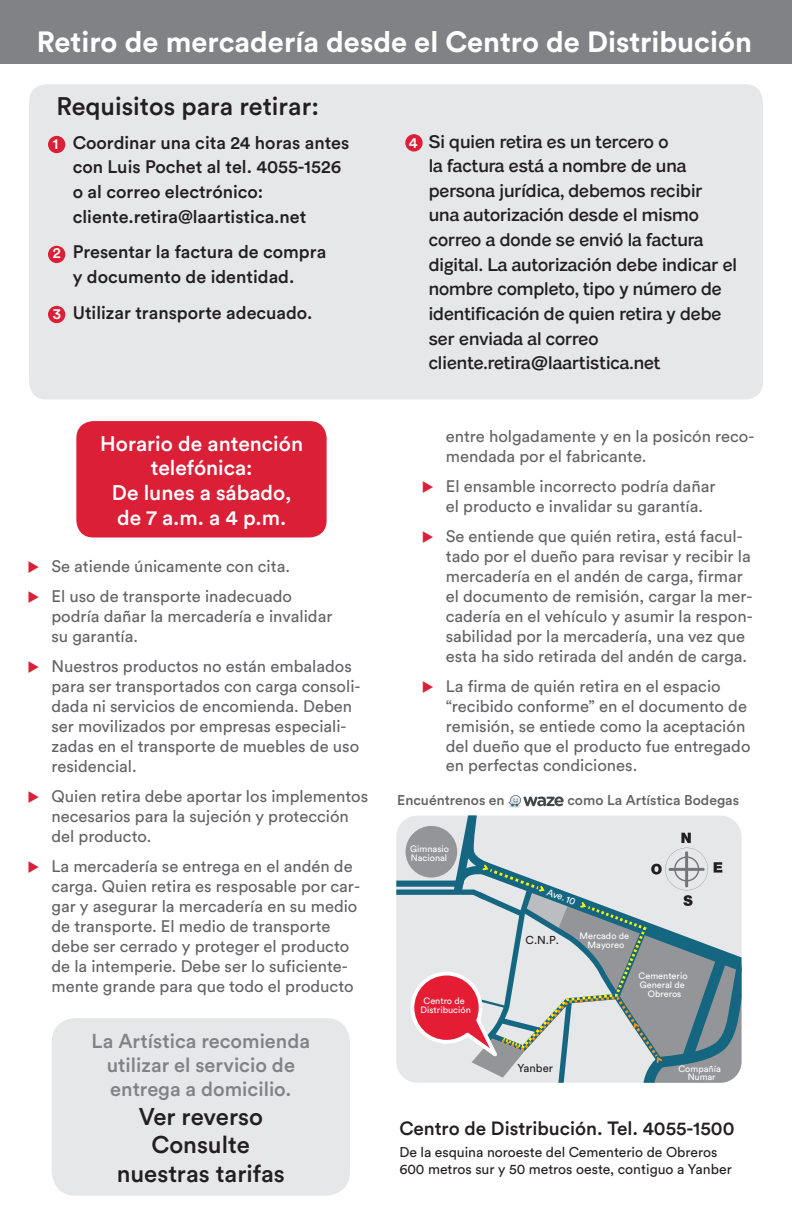
<style>
.page{position:relative;width:792px;height:1224px;background:#fff}
.page>*{position:absolute;margin:0;border:0;box-sizing:border-box;transform-origin:0 0}
.t1{font:700 29px "Circular Std";color:#fff}
.t2{font:500 25.2px "Circular Std";color:#231f20}
.t3{font:500 24px/28.8px "Circular Std";color:#231f20;text-align:center}
.t4{font:500 21px/24.6px "Circular Std";color:#fff;text-align:center}
.t5{font:500 20px/24px "Circular Std";color:#808285;text-align:center}
.t6{font:500 19px "Circular Std";color:#231f20}
.t7{font:500 18px/24.6px "Ashley Grottel Two";color:#231f20}
.t8{font:500 18px/24.6px "Circular Std";color:#231f20}
.t9{font:16.6px/20px "Circular Std";color:#636366}
.t10{font:14px/16.8px "Circular Std";color:#231f20}
.t11{font:500 14px "Circular Std";color:#636366}
.t12{font:11.4px "Circular Std";color:#231f20}
.t13{font:9.8px "Circular Std";color:#fff}
.t14{font:9.2px/9.2px "Circular Std";color:#fff;text-align:center}
.s1{font-size:15px;color:#fff}
.s2{color:#da1f37}
.s3{font-family:"Circular Std";font-size:15px;color:#fff}
</style>
<div class="page">
<div style="left:0;top:0;width:792px;height:63px;background:#808285"></div>
<div style="left:29px;top:84px;width:734px;height:315px;background:#e6e7e9;border-radius:17px"></div>
<div style="left:76px;top:421px;width:251px;height:117px;background:#da1f37;border-radius:17px"></div>
<div style="left:52px;top:1018px;width:298px;height:178px;background:#e6e7e9;border-radius:24px"></div>
<div style="left:48px;top:136px;width:17px;height:17px;background:#da1f37;border-radius:50%"></div>
<div style="left:48px;top:306px;width:17px;height:17px;background:#da1f37;border-radius:50%"></div>
<div style="left:48px;top:246px;width:17px;height:17px;background:#da1f37;border-radius:50%"></div>
<div style="left:405px;top:134px;width:18px;height:18px;background:#da1f37;border-radius:50%"></div>
<svg style="left:396px;top:816px;width:346px;height:267px;background:#bdc0c5"></svg>
<img style="left:508px;top:802px;width:12px;height:6px">
<svg style="left:509px;top:795px;width:55px;height:12px"></svg>
<h1 class="t1" style="left:37px;top:23px;width:717px">Retiro de mercadería desde el Centro de Distribución</h1>
<h2 class="t2" style="left:56px;top:90px;width:264px">Requisitos para retirar:</h2>
<p class="t8" style="left:73px;top:130px;width:278px;text-indent:-20px"><span class="s1">1</span> Coordinar una cita 24 horas antes con Luis Pochet al tel. 4055-1526 o al correo electrónico: cliente.retira@laartistica.net</p>
<p class="t8" style="left:73px;top:240px;width:255px;text-indent:-20px"><span class="s1">2</span> Presentar la factura de compra y documento de identidad.</p>
<p class="t8" style="left:53px;top:300px;width:261px"><span class="s1">3</span> Utilizar transporte adecuado.</p>
<p class="t4" style="left:100px;top:431px;width:204px">Horario de antención telefónica:<br>De lunes a sábado, de 7 a.m. a 4 p.m.</p>
<p class="t9" style="left:27px;top:556px;width:264px"><span class="s2">◆</span> Se atiende únicamente con cita.</p>
<p class="t9" style="left:51px;top:586px;width:283px;text-indent:-24px"><span class="s2">◆</span> El uso de transporte inadecuado podría dañar la mercadería e invalidar su garantía.</p>
<p class="t9" style="left:51px;top:656px;width:311px;text-indent:-24px"><span class="s2">◆</span> Nuestros productos no están embalados para ser transportados con carga consoli&shy;dada ni servicios de encomienda. Deben ser movilizados por empresas especiali&shy;zadas en el transporte de muebles de uso residencial.</p>
<p class="t9" style="left:51px;top:786px;width:318px;text-indent:-24px"><span class="s2">◆</span> Quien retira debe aportar los implementos necesarios para la sujeción y protección del producto.</p>
<p class="t9" style="left:51px;top:856px;width:310px;text-indent:-24px"><span class="s2">◆</span> La mercadería se entrega en el andén de carga. Quien retira es resposable por car&shy;gar y asegurar la mercadería en su medio de transporte. El medio de transporte debe ser cerrado y proteger el producto de la intemperie. Debe ser lo suficiente&shy;mente grande para que todo el producto</p>
<p class="t5" style="left:92px;top:1028px;width:220px">La Artística recomienda utilizar el servicio de entrega a domicilio.</p>
<h3 class="t3" style="left:117px;top:1101px;width:169px">Ver reverso<br>Consulte nuestras tarifas</h3>
<p class="t7" style="left:429px;top:130px;width:310px;text-indent:-20px"><span class="s3">4</span> Si quien retira es un tercero o<br>la factura está a nombre de una persona jurídica, debemos recibir una autorización desde el mismo correo a donde se envió la factura digital. La autorización debe indicar el nombre completo, tipo y número de identificación de quien retira y debe ser enviada al correo cliente.retira@laartistica.net</p>
<p class="t9" style="left:446px;top:426px;width:310px">entre holgadamente y en la posicón reco&shy;mendada por el fabricante.</p>
<p class="t9" style="left:446px;top:476px;width:271px;text-indent:-24px"><span class="s2">◆</span> El ensamble incorrecto podría dañar el producto e invalidar su garantía.</p>
<p class="t9" style="left:446px;top:526px;width:308px;text-indent:-24px"><span class="s2">◆</span> Se entiende que quién retira, está facul&shy;tado por el dueño para revisar y recibir la mercadería en el andén de carga, firmar el documento de remisión, cargar la mer&shy;cadería en el vehículo y asumir la respon&shy;sabilidad por la mercadería, una vez que esta ha sido retirada del andén de carga.</p>
<p class="t9" style="left:446px;top:676px;width:306px;text-indent:-24px"><span class="s2">◆</span> La firma de quién retira en el espacio “recibido conforme” en el documento de remisión, se entiede como la aceptación del dueño que el producto fue entregado en perfectas condiciones.</p>
<p class="t11" style="left:397px;top:791px;width:109px">Encuéntrenos en</p>
<p class="t11" style="left:567px;top:791px;width:173px">como La Artística Bodegas</p>
<p class="t14" style="left:410px;top:844px;width:40px;text-align:left">Gimnasio<br>Nacional</p>
<p class="t14" style="left:421px;top:996px;width:52px">Centro de<br>Distribución</p>
<p class="t13" style="left:550px;top:886px;width:31px;rotate:21deg">Ave. 10</p>
<p class="t12" style="left:526px;top:933px;width:35px">C.N.P.</p>
<p class="t14" style="left:580px;top:931px;width:51px">Mercado de<br>Mayoreo</p>
<p class="t14" style="left:639px;top:971px;width:51px">Cementerio<br>General de<br>Obreros</p>
<p class="t12" style="left:518px;top:1061px;width:37px">Yanber</p>
<p class="t14" style="left:678px;top:1065px;width:44px;line-height:8.4px">Compañía<br>Numar</p>
<p class="t6" style="left:399px;top:1116px;width:337px">Centro de Distribución. Tel. 4055-1500</p>
<p class="t10" style="left:399px;top:1144px;width:334px">De la esquina noroeste del Cementerio de Obreros<br>600 metros sur y 50 metros oeste, contiguo a Yanber</p>
</div>
